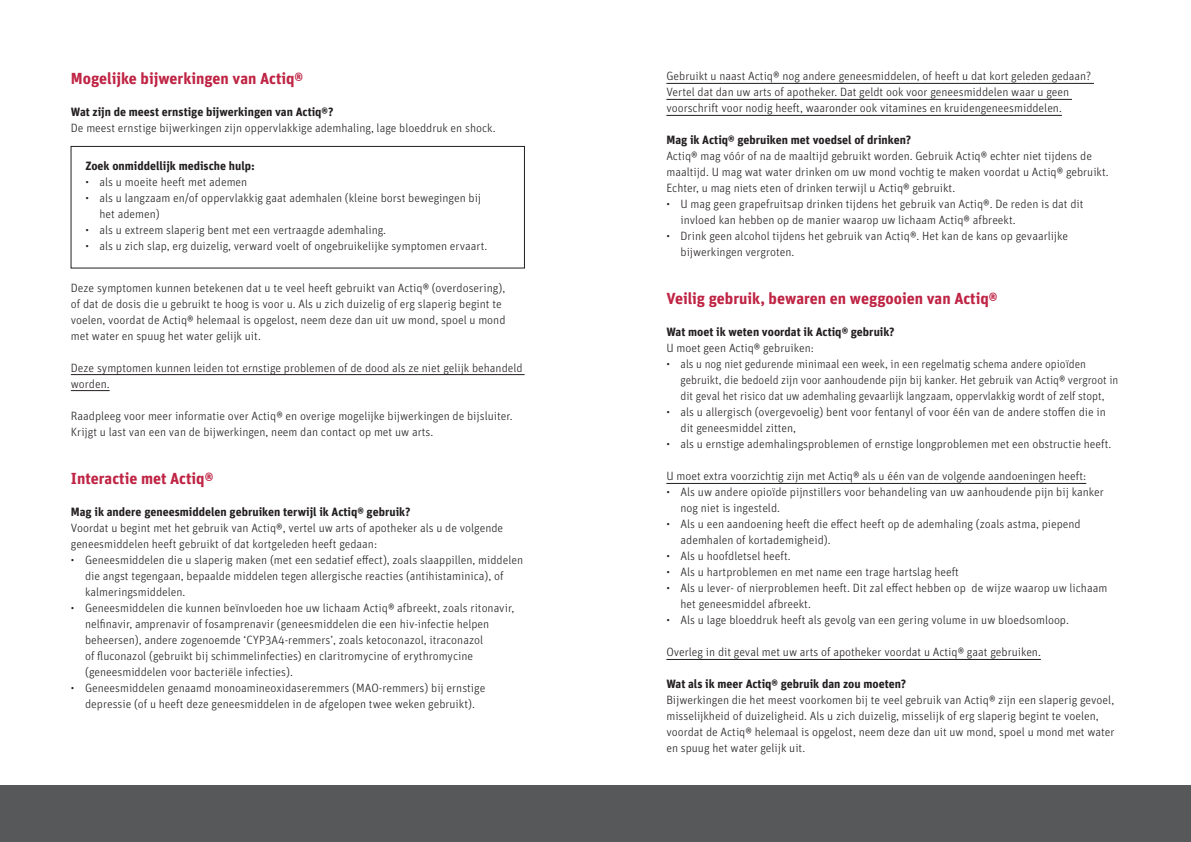
<style>
.page{position:relative;width:1191px;height:842px;background:#fff}
.page>*{position:absolute;margin:0;border:0;box-sizing:border-box;transform-origin:0 0}
.t1{font:700 16px "Unit OT";color:#bf2444}
.t2{font:300 12px/16px "Unit OT";color:#231f20}
.t3{font:700 12px/16px "Unit OT";color:#231f20}
.s1{font-weight:700}
.s2{font-weight:300}
</style>
<div class="page">
<div style="left:595px;top:785px;width:596px;height:57px;background:#57585a"></div>
<div style="left:0;top:785px;width:595px;height:57px;background:#57585a"></div>
<hr style="left:71px;top:374px;width:453px;height:1px;background:#231f20">
<hr style="left:71px;top:390px;width:39px;height:1px;background:#231f20">
<hr style="left:666px;top:83px;width:428px;height:1px;background:#231f20">
<hr style="left:666px;top:99px;width:406px;height:1px;background:#231f20">
<hr style="left:666px;top:115px;width:396px;height:1px;background:#231f20">
<hr style="left:666px;top:483px;width:420px;height:1px;background:#231f20">
<hr style="left:666px;top:659px;width:375px;height:1px;background:#231f20">
<div style="left:71px;top:146px;width:453px;height:122px;border:1px solid #231f20"></div>
<p class="t1" style="left:71px;top:68px;width:234px">Mogelijke bijwerkingen van Actiq®</p>
<p class="t2" style="left:71px;top:104px;width:426px"><span class="s1">Wat zijn de meest ernstige bijwerkingen van Actiq®?<br></span>De meest ernstige bijwerkingen zijn oppervlakkige ademhaling, lage bloeddruk en shock.</p>
<p class="t3" style="left:85px;top:158px;width:171px">Zoek onmiddellijk medische hulp:</p>
<p class="t2" style="left:85px;top:174px;width:163px">• als u moeite heeft met ademen</p>
<p class="t2" style="left:100px;top:190px;width:383px;text-indent:-14px">• als u langzaam en/of oppervlakkig gaat ademhalen (kleine borst bewegingen bij het ademen)</p>
<p class="t2" style="left:85px;top:222px;width:302px">• als u extreem slaperig bent met een vertraagde ademhaling.</p>
<p class="t2" style="left:85px;top:238px;width:403px">• als u zich slap, erg duizelig, verward voelt of ongebruikelijke symptomen ervaart.</p>
<p class="t2" style="left:71px;top:280px;width:436px">Deze symptomen kunnen betekenen dat u te veel heeft gebruikt van Actiq® (overdosering), of dat de dosis die u gebruikt te hoog is voor u. Als u zich duizelig of erg slaperig begint te voelen, voordat de Actiq® helemaal is opgelost, neem deze dan uit uw mond, spoel u mond met water en spuug het water gelijk uit.</p>
<p class="t2" style="left:71px;top:360px;width:453px">Deze symptomen kunnen leiden tot ernstige problemen of de dood als ze niet gelijk behandeld worden.</p>
<p class="t2" style="left:71px;top:408px;width:443px">Raadpleeg voor meer informatie over Actiq® en overige mogelijke bijwerkingen de bijsluiter.<br>Krijgt u last van een van de bijwerkingen, neem dan contact op met uw arts.</p>
<p class="t1" style="left:71px;top:468px;width:144px">Interactie met Actiq®</p>
<p class="t2" style="left:71px;top:504px;width:434px"><span class="s1">Mag ik andere geneesmiddelen gebruiken terwijl ik Actiq® gebruik?<br></span>Voordat u begint met het gebruik van Actiq®, vertel uw arts of apotheker als u de volgende geneesmiddelen heeft gebruikt of dat kortgeleden heeft gedaan:</p>
<p class="t2" style="left:85px;top:552px;width:439px;text-indent:-14px">• Geneesmiddelen die u slaperig maken (met een sedatief effect), zoals slaappillen, middelen die angst tegengaan, bepaalde middelen tegen allergische reacties (antihistaminica), of kalmeringsmiddelen.</p>
<p class="t2" style="left:85px;top:600px;width:431px;text-indent:-14px">• Geneesmiddelen die kunnen beïnvloeden hoe uw lichaam Actiq® afbreekt, zoals ritonavir, nelfinavir, amprenavir of fosamprenavir (geneesmiddelen die een hiv-infectie helpen beheersen), andere zogenoemde ‘CYP3A4-remmers’, zoals ketoconazol, itraconazol<br>of fluconazol (gebruikt bij schimmelinfecties) en claritromycine of erythromycine (geneesmiddelen voor bacteriële infecties).</p>
<p class="t2" style="left:71px;top:680px;width:416px;text-align:center">• Geneesmiddelen genaamd monoamineoxidaseremmers (MAO-remmers) bij ernstige depressie (of u heeft deze geneesmiddelen in de afgelopen twee weken gebruikt).</p>
<p class="t2" style="left:666px;top:68px;width:426px">Gebruikt u naast Actiq® nog andere geneesmiddelen, of heeft u dat kort geleden gedaan?<br>Vertel dat dan uw arts of apotheker. Dat geldt ook voor geneesmiddelen waar u geen voorschrift voor nodig heeft, waaronder ook vitamines en kruidengeneesmiddelen.</p>
<p class="t2" style="left:666px;top:132px;width:444px"><span class="s1">Mag ik Actiq® gebruiken met voedsel of drinken?<br></span>Actiq® mag vóór of na de maaltijd gebruikt worden. Gebruik Actiq® echter niet tijdens de maaltijd. U mag wat water drinken om uw mond vochtig te maken voordat u Actiq® gebruikt.<br>Echter, u mag niets eten of drinken terwijl u Actiq® gebruikt.</p>
<p class="t2" style="left:680px;top:196px;width:404px;text-indent:-14px">• U mag geen grapefruitsap drinken tijdens het gebruik van Actiq®. De reden is dat dit invloed kan hebben op de manier waarop uw lichaam Actiq® afbreekt.</p>
<p class="t2" style="left:680px;top:228px;width:389px;text-indent:-14px">• Drink geen alcohol tijdens het gebruik van Actiq®. Het kan de kans op gevaarlijke bijwerkingen vergroten.</p>
<p class="t1" style="left:666px;top:289px;width:332px">Veilig gebruik, bewaren en weggooien van Actiq®</p>
<p class="t3" style="left:666px;top:324px;width:230px">Wat moet ik weten voordat ik Actiq® gebruik?<br><span class="s2">U moet geen Actiq® gebruiken:</span></p>
<p class="t2" style="left:680px;top:356px;width:439px;text-indent:-14px">• als u nog niet gedurende minimaal een week, in een regelmatig schema andere opioïden gebruikt, die bedoeld zijn voor aanhoudende pijn bij kanker. Het gebruik van Actiq® vergroot in dit geval het risico dat uw ademhaling gevaarlijk langzaam, oppervlakkig wordt of zelf stopt,</p>
<p class="t2" style="left:680px;top:404px;width:427px;text-indent:-14px">• als u allergisch (overgevoelig) bent voor fentanyl of voor één van de andere stoffen die in dit geneesmiddel zitten,</p>
<p class="t2" style="left:666px;top:436px;width:446px">• als u ernstige ademhalingsproblemen of ernstige longproblemen met een obstructie heeft.</p>
<p class="t2" style="left:666px;top:468px;width:421px">U moet extra voorzichtig zijn met Actiq® als u één van de volgende aandoeningen heeft:</p>
<p class="t2" style="left:680px;top:484px;width:425px;text-indent:-14px">• Als uw andere opioïde pijnstillers voor behandeling van uw aanhoudende pijn bij kanker nog niet is ingesteld.</p>
<p class="t2" style="left:680px;top:516px;width:402px;text-indent:-14px">• Als u een aandoening heeft die effect heeft op de ademhaling (zoals astma, piepend ademhalen of kortademigheid).</p>
<p class="t2" style="left:666px;top:548px;width:126px">• Als u hoofdletsel heeft.</p>
<p class="t2" style="left:666px;top:564px;width:294px">• Als u hartproblemen en met name een trage hartslag heeft</p>
<p class="t2" style="left:680px;top:580px;width:428px;text-indent:-14px">• Als u lever- of nierproblemen heeft. Dit zal effect hebben op de wijze waarop uw lichaam het geneesmiddel afbreekt.</p>
<p class="t2" style="left:666px;top:612px;width:404px">• Als u lage bloeddruk heeft als gevolg van een gering volume in uw bloedsomloop.</p>
<p class="t2" style="left:666px;top:644px;width:376px">Overleg in dit geval met uw arts of apotheker voordat u Actiq® gaat gebruiken.</p>
<p class="t2" style="left:666px;top:676px;width:450px"><span class="s1">Wat als ik meer Actiq® gebruik dan zou moeten?<br></span>Bijwerkingen die het meest voorkomen bij te veel gebruik van Actiq® zijn een slaperig gevoel, misselijkheid of duizeligheid. Als u zich duizelig, misselijk of erg slaperig begint te voelen, voordat de Actiq® helemaal is opgelost, neem deze dan uit uw mond, spoel u mond met water en spuug het water gelijk uit.</p>
</div>
